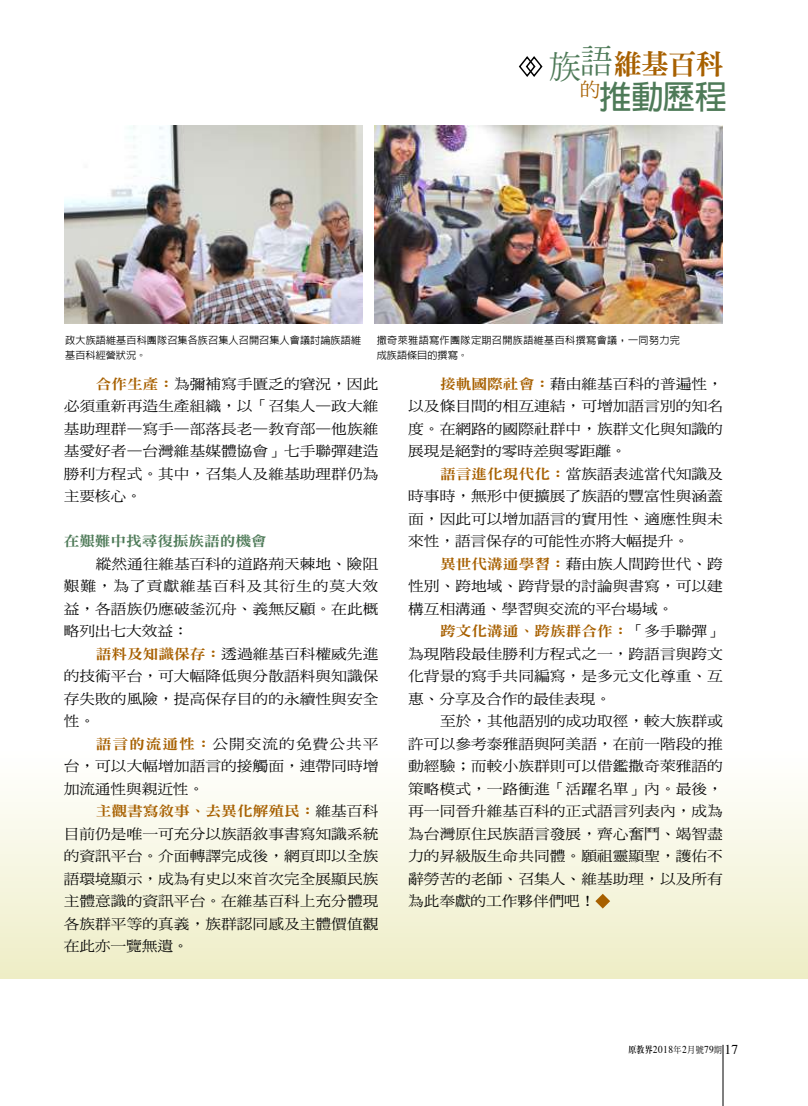
<style>
.page{position:relative;width:808px;height:1106px;background:#fff}
.page>*{position:absolute;margin:0;border:0;box-sizing:border-box;transform-origin:0 0}
.t1{font:700 32.55px "AR Hei B5";color:#4e7a58}
.t2{font:500 32.55px "AR Ming B5";color:#4e7a58}
.t3{font:28.05px "DF Ming Std W9";color:#a76000}
.t4{font:14.1px/22.5px "DF Ming Std W5";color:#000;text-align:justify;scale:1.11 1}
.t5{font:14.1px "DF Ming Std W9";letter-spacing:-.005em;color:#a76000;scale:1.11 1}
.t6{font:14.1px "DF Ming Std W9";letter-spacing:-.01em;color:#4e7a58;scale:1.11 1}
.t7{font:10.5px "Times";letter-spacing:.05em;color:#000;scale:.9 1}
.t8{font:500 10.2px/15px "AR Hei B5";letter-spacing:.035em;color:#000}
.t9{font:500 10.2px/15px "AR Hei B5";letter-spacing:.01em;color:#000}
.s1{font-family:"DF Ming Std W9";color:#a76000}
.s2{font-family:"DF Ming Std W5";color:#000}
.s3{font-family:"AR Ming B5";font-weight:800;font-size:9px}
.s4{font-family:"DF Ming Std W5";font-size:9px}
.s5{font-size:13.5px}
</style>
<div class="page">
<div style="left:0;top:746px;width:808px;height:232px;background:linear-gradient(to bottom,#fff,#eeedc6)"></div>
<svg style="left:595px;top:893px;width:15px;height:15px"></svg>
<img style="left:64px;top:126px;width:298px;height:197px">
<img style="left:375px;top:126px;width:348px;height:197px">
<svg style="left:518px;top:56px;width:25px;height:21px"></svg>
<hr style="left:723px;top:1044px;width:1px;height:62px;background:#000">
<h1 class="t2" style="left:549px;top:48px;width:66px">族語</h1>
<h2 class="t3" style="left:614px;top:49px;width:112px">維基百科</h2>
<h1 class="t1" style="left:580px;top:80px;width:148px"><sup>的</sup>推動歷程</h1>
<p class="t9" style="left:65px;top:333px;width:297px">政大族語維基百科團隊召集各族召集人召開召集人會議討論族語維基百科經營狀況。</p>
<p class="t8" style="left:377px;top:333px;width:305px">撒奇萊雅語寫作團隊定期召開族語維基百科撰寫會議，一同努力完成族語條目的撰寫。</p>
<p class="t4" style="left:64px;top:372px;width:285px;text-indent:32px"><span class="s1">合作生產：</span>為彌補寫手匱乏的窘況，因此必須重新再造生產組織，以「召集人—政大維基助理群—寫手—部落長老—教育部—他族維基愛好者—台灣維基媒體協會」七手聯彈建造勝利方程式。其中，召集人及維基助理群仍為主要核心。</p>
<p class="t6" style="left:64px;top:533px;width:184px">在艱難中找尋復振族語的機會</p>
<p class="t4" style="left:64px;top:552px;width:285px;text-indent:32px">縱然通往維基百科的道路荊天棘地、險阻艱難，為了貢獻維基百科及其衍生的莫大效益，各語族仍應破釜沉舟、義無反顧。在此概略列出七大效益：</p>
<p class="t4" style="left:64px;top:642px;width:285px;text-indent:32px"><span class="s1">語料及知識保存：</span>透過維基百科權威先進的技術平台，可大幅降低與分散語料與知識保存失敗的風險，提高保存目的的永續性與安全性。</p>
<p class="t4" style="left:64px;top:732px;width:285px;text-indent:32px"><span class="s1">語言的流通性：</span>公開交流的免費公共平台，可以大幅增加語言的接觸面，連帶同時增加流通性與親近性。</p>
<p class="t5" style="left:96px;top:803px;width:256px">主觀書寫敘事、去異化解殖民：<span class="s2">維基百科</span></p>
<p class="t4" style="left:64px;top:822px;width:285px">目前仍是唯一可充分以族語敘事書寫知識系統的資訊平台。介面轉譯完成後，網頁即以全族語環境顯示，成為有史以來首次完全展顯民族主體意識的資訊平台。在維基百科上充分體現各族群平等的真義，族群認同感及主體價值觀在此亦一覽無遺。</p>
<p class="t4" style="left:408px;top:372px;width:285px;text-indent:32px"><span class="s1">接軌國際社會：</span>藉由維基百科的普遍性，以及條目間的相互連結，可增加語言別的知名度。在網路的國際社群中，族群文化與知識的展現是絕對的零時差與零距離。</p>
<p class="t4" style="left:408px;top:462px;width:285px;text-indent:32px"><span class="s1">語言進化現代化：</span>當族語表述當代知識及時事時，無形中便擴展了族語的豐富性與涵蓋面，因此可以增加語言的實用性、適應性與未來性，語言保存的可能性亦將大幅提升。</p>
<p class="t4" style="left:408px;top:552px;width:285px;text-indent:32px"><span class="s1">異世代溝通學習：</span>藉由族人間跨世代、跨性別、跨地域、跨背景的討論與書寫，可以建構互相溝通、學習與交流的平台場域。</p>
<p class="t5" style="left:440px;top:623px;width:256px">跨文化溝通、跨族群合作：<span class="s2">「多手聯彈」</span></p>
<p class="t4" style="left:408px;top:642px;width:285px">為現階段最佳勝利方程式之一，跨語言與跨文化背景的寫手共同編寫，是多元文化尊重、互惠、分享及合作的最佳表現。</p>
<p class="t4" style="left:408px;top:709px;width:285px;text-indent:32px">至於，其他語別的成功取徑，較大族群或許可以參考泰雅語與阿美語，在前一階段的推動經驗；而較小族群則可以借鑑撒奇萊雅語的策略模式，一路衝進「活躍名單」內。最後，再一同晉升維基百科的正式語言列表內，成為為台灣原住民族語言發展，齊心奮鬥、竭智盡力的昇級版生命共同體。願祖靈顯聖，護佑不辭勞苦的老師、召集人、維基助理，以及所有為此奉獻的工作夥伴們吧！</p>
<p class="t7" style="left:628px;top:1039px;width:123px"><span class="s3">原教界</span>2018<span class="s4">年</span>2<span class="s4">月號</span>79<span class="s4">期</span> <span class="s5">17</span></p>
</div>
